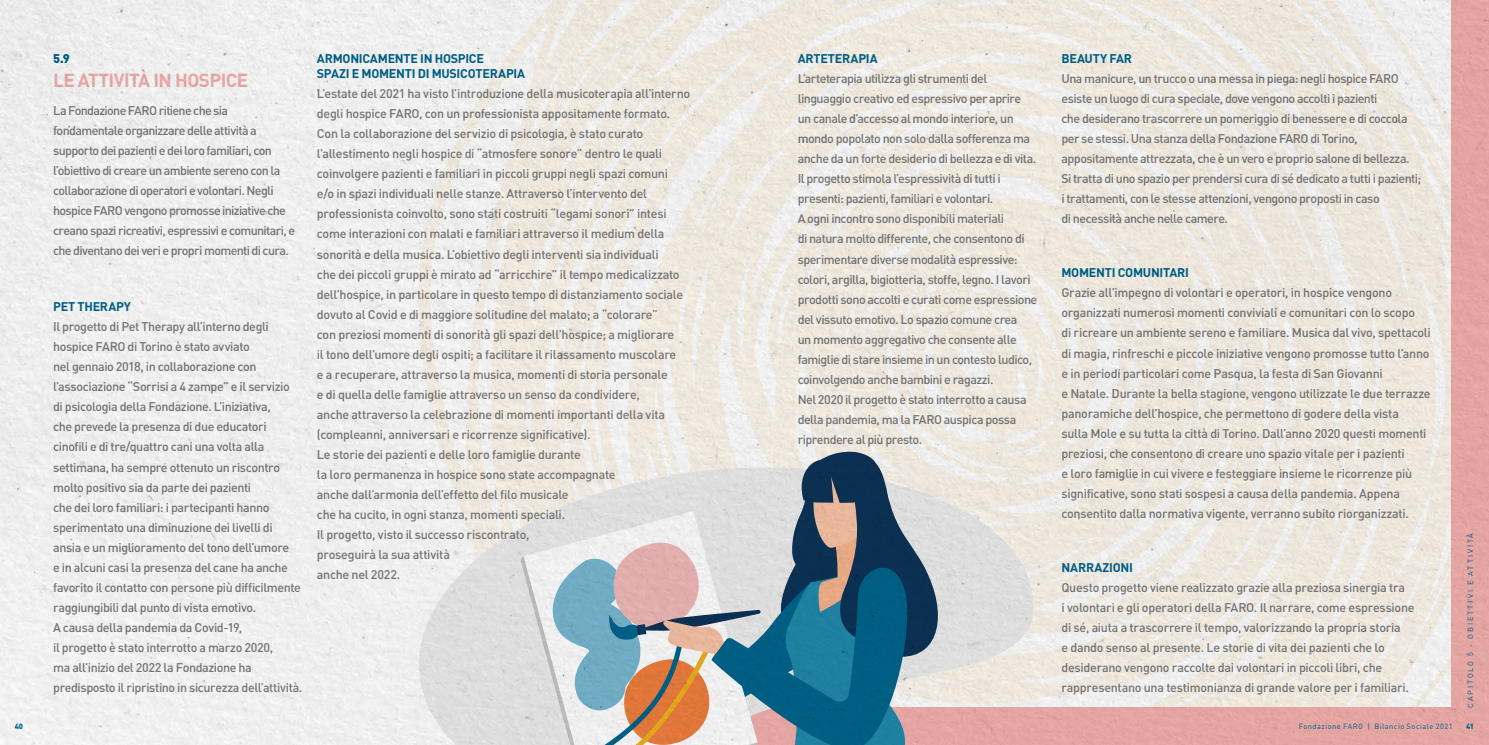
<style>
.page{position:relative;width:1489px;height:745px;background:#fff}
.page>*{position:absolute;margin:0;border:0;box-sizing:border-box;transform-origin:0 0}
.t1{font:700 18.75px "DIN";letter-spacing:-.03em;color:#f4b1ae}
.t2{font:500 12.5px/20px "DIN";letter-spacing:-.025em;color:#7c7b7b}
.t3{font:500 12.5px/20px "DIN";letter-spacing:-.045em;color:#7c7b7b}
.t4{font:500 12.5px/20px "DIN";letter-spacing:-.055em;color:#7c7b7b}
.t5{font:700 12.5px/15px "DIN";letter-spacing:-.02em;color:#00658d}
.t6{font:900 12.5px "DIN";color:#00658d}
.t7{font:7.5px "DIN";letter-spacing:.07em;color:#00658d}
.t8{font:7.5px "DIN";letter-spacing:.25em;color:#00658d}
.t9{font:900 7.5px "DIN";color:#00658d}
</style>
<div class="page">
<img style="left:0;top:0;width:1488px;height:744px">
<p class="t6" style="left:53px;top:50px;width:18px">5.9</p>
<h1 class="t1" style="left:53px;top:68px;width:197px">LE ATTIVITÀ IN HOSPICE</h1>
<p class="t4" style="left:53px;top:100px;width:243px">La Fondazione FARO ritiene che sia fondamentale organizzare delle attività a supporto dei pazienti e dei loro familiari, con l’obiettivo di creare un ambiente sereno con la collaborazione di operatori e volontari. Negli hospice FARO vengono promosse iniziative che creano spazi ricreativi, espressivi e comunitari, e che diventano dei veri e propri momenti di cura.</p>
<p class="t5" style="left:53px;top:298px;width:79px">PET THERAPY</p>
<p class="t2" style="left:53px;top:316px;width:251px">Il progetto di Pet Therapy all’interno degli hospice FARO di Torino è stato avviato<br>nel gennaio 2018, in collaborazione con l’associazione “Sorrisi a 4 zampe” e il servizio di psicologia della Fondazione. L’iniziativa,<br>che prevede la presenza di due educatori cinofili e di tre/quattro cani una volta alla settimana, ha sempre ottenuto un riscontro molto positivo sia da parte dei pazienti<br>che dei loro familiari: i partecipanti hanno sperimentato una diminuzione dei livelli di ansia e un miglioramento del tono dell’umore<br>e in alcuni casi la presenza del cane ha anche favorito il contatto con persone più difficilmente raggiungibili dal punto di vista emotivo.<br>A causa della pandemia da Covid-19,<br>il progetto è stato interrotto a marzo 2020,<br>ma all’inizio del 2022 la Fondazione ha predisposto il ripristino in sicurezza dell’attività.</p>
<p class="t5" style="left:317px;top:51px;width:210px">ARMONICAMENTE IN HOSPICE<br>SPAZI E MOMENTI DI MUSICOTERAPIA</p>
<p class="t2" style="left:317px;top:83px;width:375px">L’estate del 2021 ha visto l’introduzione della musicoterapia all’interno degli hospice FARO, con un professionista appositamente formato.<br>Con la collaborazione del servizio di psicologia, è stato curato l’allestimento negli hospice di “atmosfere sonore” dentro le quali coinvolgere pazienti e familiari in piccoli gruppi negli spazi comuni<br>e/o in spazi individuali nelle stanze. Attraverso l’intervento del professionista coinvolto, sono stati costruiti “legami sonori” intesi come interazioni con malati e familiari attraverso il medium della sonorità e della musica. L’obiettivo degli interventi sia individuali<br>che dei piccoli gruppi è mirato ad “arricchire” il tempo medicalizzato dell’hospice, in particolare in questo tempo di distanziamento sociale dovuto al Covid e di maggiore solitudine del malato; a “colorare”<br>con preziosi momenti di sonorità gli spazi dell’hospice; a migliorare<br>il tono dell’umore degli ospiti; a facilitare il rilassamento muscolare<br>e a recuperare, attraverso la musica, momenti di storia personale<br>e di quella delle famiglie attraverso un senso da condividere,<br>anche attraverso la celebrazione di momenti importanti della vita (compleanni, anniversari e ricorrenze significative).<br>Le storie dei pazienti e delle loro famiglie durante<br>la loro permanenza in hospice sono state accompagnate<br>anche dall’armonia dell’effetto del filo musicale<br>che ha cucito, in ogni stanza, momenti speciali.<br>Il progetto, visto il successo riscontrato,<br>proseguirà la sua attività<br>anche nel 2022.</p>
<p class="t5" style="left:797px;top:51px;width:81px">ARTETERAPIA</p>
<p class="t3" style="left:797px;top:68px;width:241px">L’arteterapia utilizza gli strumenti del linguaggio creativo ed espressivo per aprire un canale d’accesso al mondo interiore, un mondo popolato non solo dalla sofferenza ma anche da un forte desiderio di bellezza e di vita.<br>Il progetto stimola l’espressività di tutti i presenti: pazienti, familiari e volontari.<br>A ogni incontro sono disponibili materiali<br>di natura molto differente, che consentono di sperimentare diverse modalità espressive: colori, argilla, bigiotteria, stoffe, legno. I lavori prodotti sono accolti e curati come espressione del vissuto emotivo. Lo spazio comune crea<br>un momento aggregativo che consente alle famiglie di stare insieme in un contesto ludico, coinvolgendo anche bambini e ragazzi.<br>Nel 2020 il progetto è stato interrotto a causa della pandemia, ma la FARO auspica possa riprendere al più presto.</p>
<p class="t5" style="left:1061px;top:51px;width:72px">BEAUTY FAR</p>
<p class="t3" style="left:1061px;top:68px;width:361px">Una manicure, un trucco o una messa in piega: negli hospice FARO esiste un luogo di cura speciale, dove vengono accolti i pazienti<br>che desiderano trascorrere un pomeriggio di benessere e di coccola per se stessi. Una stanza della Fondazione FARO di Torino, appositamente attrezzata, che è un vero e proprio salone di bellezza.<br>Si tratta di uno spazio per prendersi cura di sé dedicato a tutti i pazienti; i trattamenti, con le stesse attenzioni, vengono proposti in caso<br>di necessità anche nelle camere.</p>
<p class="t5" style="left:1061px;top:265px;width:129px">MOMENTI COMUNITARI</p>
<p class="t2" style="left:1061px;top:282px;width:371px">Grazie all’impegno di volontari e operatori, in hospice vengono organizzati numerosi momenti conviviali e comunitari con lo scopo<br>di ricreare un ambiente sereno e familiare. Musica dal vivo, spettacoli di magia, rinfreschi e piccole iniziative vengono promosse tutto l’anno e in periodi particolari come Pasqua, la festa di San Giovanni<br>e Natale. Durante la bella stagione, vengono utilizzate le due terrazze panoramiche dell’hospice, che permettono di godere della vista<br>sulla Mole e su tutta la città di Torino. Dall’anno 2020 questi momenti preziosi, che consentono di creare uno spazio vitale per i pazienti<br>e loro famiglie in cui vivere e festeggiare insieme le ricorrenze più significative, sono stati sospesi a causa della pandemia. Appena consentito dalla normativa vigente, verranno subito riorganizzati.</p>
<p class="t5" style="left:1061px;top:558px;width:73px">NARRAZIONI</p>
<p class="t2" style="left:1061px;top:576px;width:354px">Questo progetto viene realizzato grazie alla preziosa sinergia tra<br>i volontari e gli operatori della FARO. Il narrare, come espressione di sé, aiuta a trascorrere il tempo, valorizzando la propria storia<br>e dando senso al presente. Le storie di vita dei pazienti che lo desiderano vengono raccolte dai volontari in piccoli libri, che rappresentano una testimonianza di grande valore per i familiari.</p>
<p class="t8" style="left:1465px;top:707px;width:176px;rotate:-90deg">CAPITOLO 5 - OBIETTIVI E ATTIVITÀ</p>
<p class="t9" style="left:15px;top:721px;width:10px">40</p>
<p class="t7" style="left:1298px;top:721px;width:155px">Fondazione FARO | Bilancio Sociale 2021</p>
<p class="t9" style="left:1466px;top:721px;width:9px">41</p>
</div>
